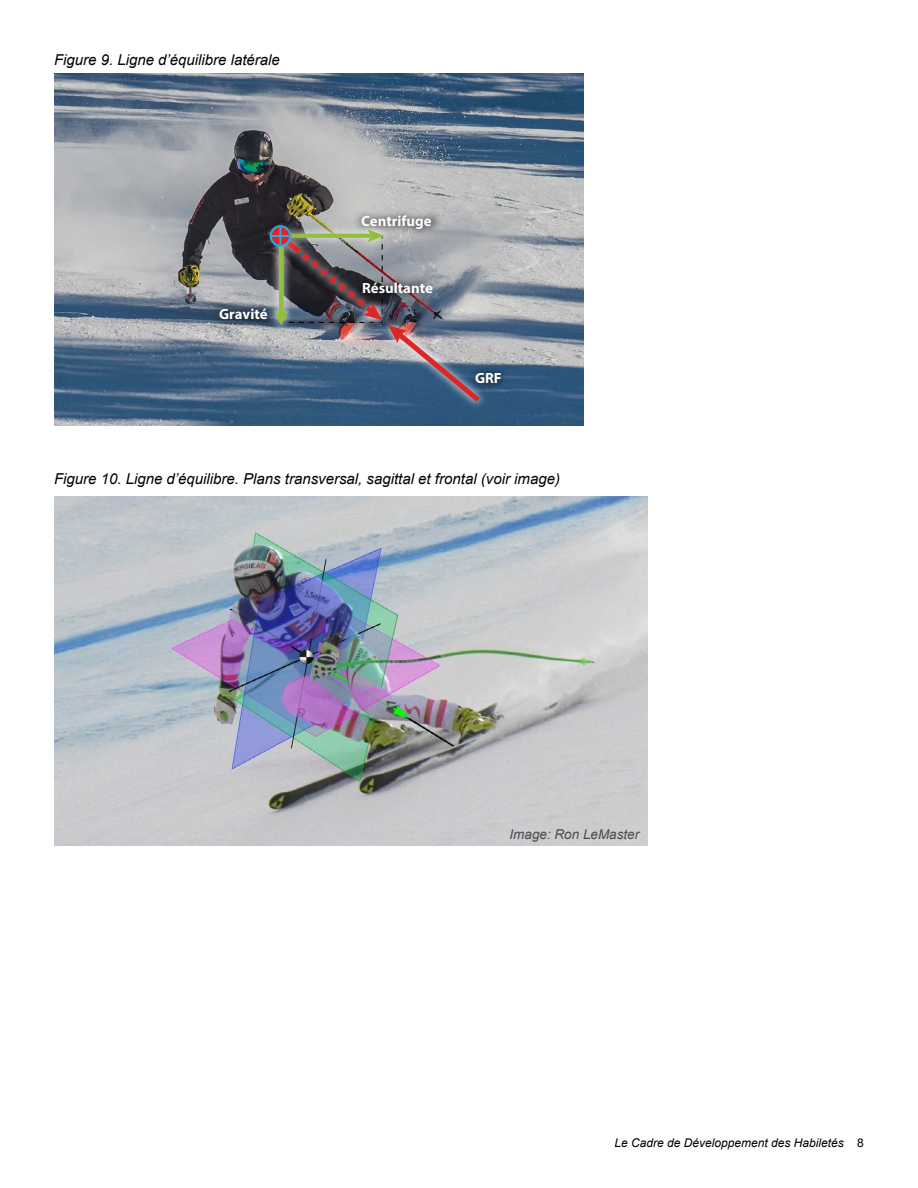
<style>
.page{position:relative;width:918px;height:1188px;background:#fff}
.page>*{position:absolute;margin:0;border:0;box-sizing:border-box;transform-origin:0 0}
.t1{font:italic 15px "Arial";color:#000}
.t2{font:700 14.85px "Myriad Pro";color:#fff}
.t3{font:700 14.85px "Myriad";color:#fff}
.t4{font:italic 13.5px "Arial";color:#4d4d4f}
.t5{font:italic 12px "Arial";color:#000101}
.s1{font-style:normal}
</style>
<div class="page">
<img style="left:54px;top:74px;width:529px;height:352px">
<img style="left:208px;top:295px;width:54px;height:39px">
<img style="left:492px;top:359px;width:21px;height:39px">
<img style="left:350px;top:202px;width:97px;height:25px">
<img style="left:377px;top:314px;width:115px;height:99px">
<img style="left:262px;top:218px;width:135px;height:119px">
<div style="left:270px;top:225px;width:21px;height:22px;border:2px solid #28aae1;border-radius:50%"></div>
<img style="left:271px;top:227px;width:209px;height:175px">
<img style="left:54px;top:496px;width:594px;height:350px">
<p class="t1" style="left:54px;top:50px;width:227px">Figure 9. Ligne d’équilibre latérale</p>
<p class="t2" style="left:219px;top:304px;width:50px">Gravité</p>
<p class="t2" style="left:361px;top:211px;width:72px">Centrifuge</p>
<p class="t2" style="left:362px;top:278px;width:72px">Résultante</p>
<p class="t3" style="left:475px;top:370px;width:28px">GRF</p>
<p class="t1" style="left:54px;top:469px;width:508px">Figure 10. Ligne d’équilibre. Plans transversal, sagittal et frontal (voir image)</p>
<p class="t4" style="left:510px;top:826px;width:131px">Image: Ron LeMaster</p>
<p class="t5" style="left:615px;top:1135px;width:251px">Le Cadre de Développement des Habiletés <span class="s1">8</span></p>
</div>
